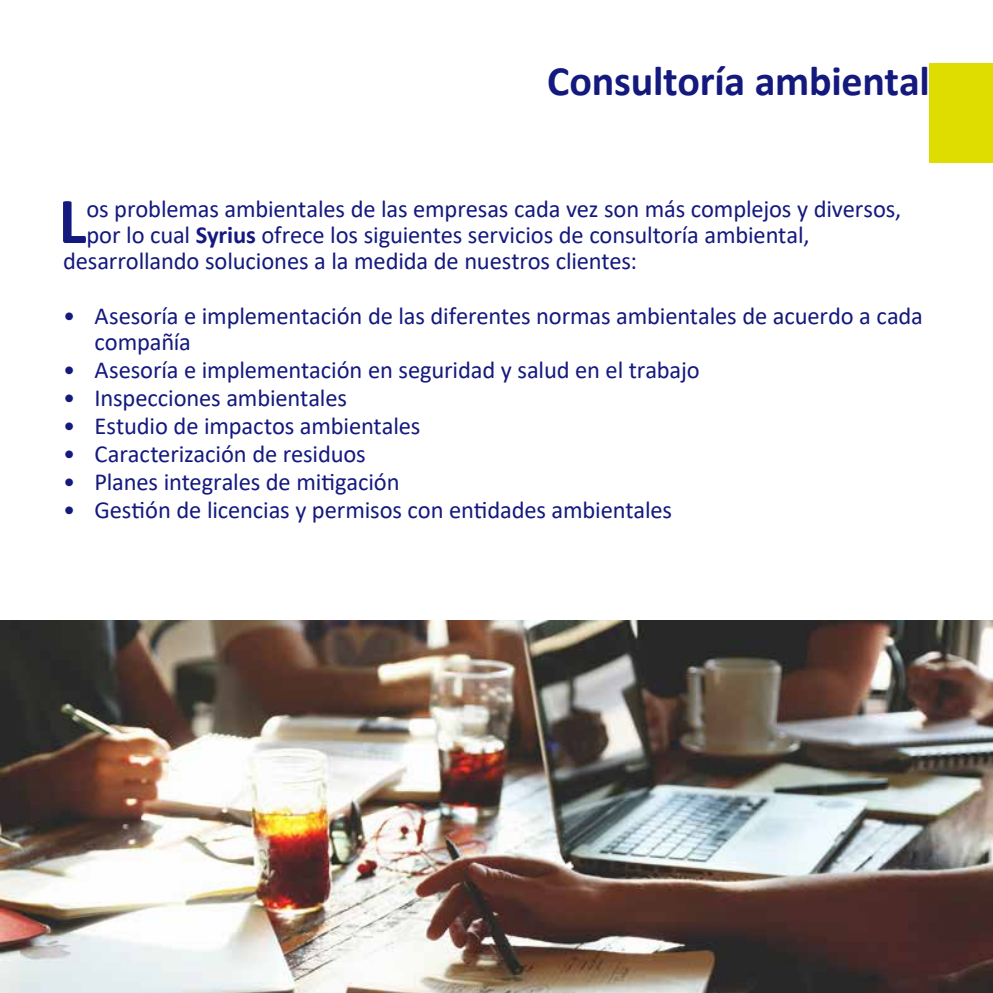
<style>
.page{position:relative;width:993px;height:993px;background:#fff}
.page>*{position:absolute;margin:0;border:0;box-sizing:border-box;transform-origin:0 0}
.t1{font:700 65.8px "Calibri";color:#14197e}
.t2{font:700 42px "Calibri";letter-spacing:-.005em;color:#14197e}
.t3{font:24.5px/26.2px "Calibri";letter-spacing:-.005em;color:#14197e}
.s1{font-weight:700}
</style>
<div class="page">
<div style="left:929px;top:63px;width:63px;height:99px;background:#dfdd00"></div>
<img style="left:0;top:620px;width:992px;height:372px">
<h2 class="t2" style="left:547px;top:51px;width:384px">Consultoría ambiental</h2>
<h1 class="t1" style="left:58px;top:174px;width:29px">L</h1>
<p class="t3" style="left:86px;top:195px;width:816px">os problemas ambientales de las empresas cada vez son más complejos y diversos,</p>
<p class="t3" style="left:86px;top:221px;width:724px">por lo cual <span class="s1">Syrius</span> ofrece los siguientes servicios de consultoría ambiental,</p>
<p class="t3" style="left:63px;top:247px;width:575px">desarrollando soluciones a la medida de nuestros clientes:</p>
<p class="t3" style="left:94px;top:301px;width:829px;text-indent:-32px">• Asesoría e implementación de las diferentes normas ambientales de acuerdo a cada compañía</p>
<p class="t3" style="left:63px;top:356px;width:638px">• Asesoría e implementación en seguridad y salud en el trabajo</p>
<p class="t3" style="left:63px;top:384px;width:285px">• Inspecciones ambientales</p>
<p class="t3" style="left:63px;top:412px;width:359px">• Estudio de impactos ambientales</p>
<p class="t3" style="left:63px;top:440px;width:304px">• Caracterización de residuos</p>
<p class="t3" style="left:63px;top:468px;width:338px">• Planes integrales de mitigación</p>
<p class="t3" style="left:63px;top:496px;width:610px">• Gestión de licencias y permisos con entidades ambientales</p>
</div>
